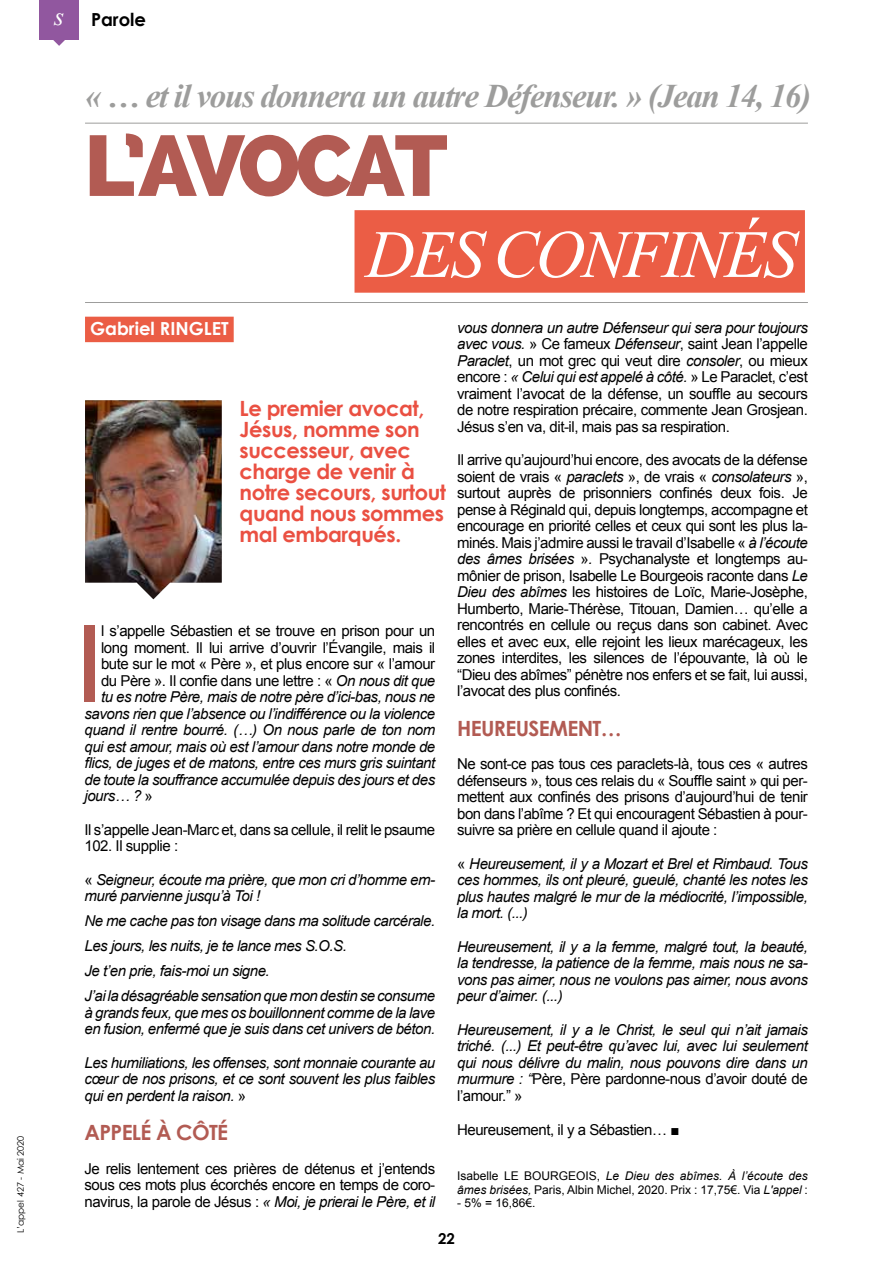
<style>
.page{position:relative;width:893px;height:1263px;background:#fff}
.page>*{position:absolute;margin:0;border:0;box-sizing:border-box;transform-origin:0 0}
.t1{font:107.25px "Arial";color:#b25b53}
.t2{font:800 85.5px "Raleway";letter-spacing:-.075em;color:#b25b53}
.t3{font:italic 67.5px "Times New Roman";letter-spacing:-.04em;color:#fff}
.t4{font:italic 700 33px "Times New Roman";letter-spacing:-.04em;color:#9d9d9c}
.t5{font:700 21px/21px "Century Gothic";letter-spacing:-.02em;color:#ea5042}
.t6{font:700 21px "Century Gothic";letter-spacing:-.03em;color:#b25b53}
.t7{font:700 18px "Century Gothic";color:#fff}
.t8{font:700 18px "Century Gothic";color:#000}
.t9{font:15px/16.5px "Arial";letter-spacing:-.03em;color:#000;text-align:justify}
.t10{font:italic 15px/16.5px "Arial";letter-spacing:-.03em;color:#000;text-align:justify}
.t11{font:700 15px "Century Gothic";color:#000}
.t12{font:12px/13.5px "Arial";color:#000}
.t13{font:9px "Century Gothic";color:#000}
.s1{font-family:"Times New Roman";font-weight:400;font-style:italic;font-size:26.1px;color:#fff}
.s2{font-style:italic}
.s3{font-style:normal}
</style>
<div class="page">
<div style="left:39px;top:0;width:40px;height:39px;background:#91579f"></div>
<svg style="left:53px;top:39px;width:13px;height:7px"></svg>
<hr style="left:85px;top:123px;width:723px;height:1px;background:#9d9d9c">
<hr style="left:85px;top:302px;width:723px;height:1px;background:#9d9d9c">
<div style="left:354px;top:210px;width:451px;height:83px;background:#eb5d45"></div>
<img style="left:85px;top:400px;width:137px;height:199px">
<div style="left:85px;top:317px;width:149px;height:25px;background:#eb5d45"></div>
<p class="t13" style="left:15px;top:1233px;width:99px;rotate:-90deg">L’appel 427 - Mai 2020</p>
<p class="t8" style="left:54px;top:8px;width:94px"><span class="s1">s</span> Parole</p>
<h3 class="t4" style="left:85px;top:78px;width:727px">« … et il vous donnera un autre Défenseur. » (Jean 14, 16)</h3>
<h2 class="t2" style="left:85px;top:116px;width:365px">L’AVOCAT</h2>
<h3 class="t3" style="left:366px;top:217px;width:433px">DES CONFINÉS</h3>
<p class="t7" style="left:90px;top:317px;width:140px">Gabriel RINGLET</p>
<h3 class="t5" style="left:240px;top:397px;width:208px">Le premier avocat,<br>Jésus, nomme son successeur, avec charge de venir à notre secours, surtout quand nous sommes mal embarqués.</h3>
<h1 class="t1" style="left:75px;top:605px;width:31px">I</h1>
<p class="t9" style="left:101px;top:623px;width:336px">l s’appelle Sébastien et se trouve en prison pour un</p>
<p class="t9" style="left:101px;top:639px;width:336px">long moment. Il lui arrive d’ouvrir l’Évangile, mais il</p>
<p class="t9" style="left:101px;top:656px;width:336px">bute sur le mot « Père », et plus encore sur « l’amour</p>
<p class="t9" style="left:101px;top:672px;width:336px">du Père ». Il confie dans une lettre : « <span class="s2">On nous dit que</span></p>
<p class="t10" style="left:101px;top:689px;width:336px">tu es notre Père, mais de notre père d’ici-bas, nous ne</p>
<p class="t10" style="left:85px;top:705px;width:352px">savons rien que l’absence ou l’indifférence ou la violence</p>
<p class="t10" style="left:85px;top:722px;width:352px">quand il rentre bourré. (…) On nous parle de ton nom</p>
<p class="t10" style="left:85px;top:738px;width:352px">qui est amour, mais où est l’amour dans notre monde de</p>
<p class="t10" style="left:85px;top:755px;width:352px">flics, de juges et de matons, entre ces murs gris suintant</p>
<p class="t10" style="left:85px;top:771px;width:352px">de toute la souffrance accumulée depuis des jours et des</p>
<p class="t10" style="left:85px;top:788px;width:70px">jours… ? <span class="s3">»</span></p>
<p class="t9" style="left:85px;top:821px;width:352px">Il s’appelle Jean-Marc et, dans sa cellule, il relit le psaume<br>102. Il supplie :</p>
<p class="t10" style="left:85px;top:871px;width:352px"><span class="s3">«</span> Seigneur, écoute ma prière, que mon cri d’homme em&shy;muré parvienne jusqu’à Toi !</p>
<p class="t10" style="left:85px;top:908px;width:352px;line-height:25px;text-align:left">Ne me cache pas ton visage dans ma solitude carcérale.<br>Les jours, les nuits, je te lance mes S.O.S.<br>Je t’en prie, fais-moi un signe.<br>J’ai la désagréable sensation que mon destin se consume</p>
<p class="t10" style="left:85px;top:1004px;width:352px">à grands feux, que mes os bouillonnent comme de la lave en fusion, enfermé que je suis dans cet univers de béton.</p>
<p class="t10" style="left:85px;top:1054px;width:352px">Les humiliations, les offenses, sont monnaie courante au cœur de nos prisons, et ce sont souvent les plus faibles qui en perdent la raison. <span class="s3">»</span></p>
<h3 class="t6" style="left:85px;top:1119px;width:145px">APPELÉ À CÔTÉ</h3>
<p class="t9" style="left:85px;top:1160px;width:352px">Je relis lentement ces prières de détenus et j’entends sous ces mots plus écorchés encore en temps de coro&shy;navirus, la parole de Jésus : <span class="s2">« Moi, je prierai le Père, et il</span></p>
<p class="t9" style="left:457px;top:319px;width:352px"><span class="s2">vous donnera un autre Défenseur qui sera pour toujours avec vous.</span> » Ce fameux <span class="s2">Défenseur</span>, saint Jean l’appelle <span class="s2">Paraclet</span>, un mot grec qui veut dire <span class="s2">consoler</span>, ou mieux encore : <span class="s2">« Celui qui est appelé à côté.</span> » Le Paraclet, c’est vraiment l’avocat de la défense, un souffle au secours de notre respiration précaire, commente Jean Grosjean.<br>Jésus s’en va, dit-il, mais pas sa respiration.</p>
<p class="t9" style="left:457px;top:452px;width:352px">Il arrive qu’aujourd’hui encore, des avocats de la défense soient de vrais « <span class="s2">paraclets</span> », de vrais « <span class="s2">consolateurs</span> », surtout auprès de prisonniers confinés deux fois. Je pense à Réginald qui, depuis longtemps, accompagne et encourage en priorité celles et ceux qui sont les plus la&shy;minés. Mais j’admire aussi le travail d’Isabelle « <span class="s2">à l’écoute des âmes brisées</span> »<span class="s2">.</span> Psychanalyste et longtemps au&shy;mônier de prison, Isabelle Le Bourgeois raconte dans <span class="s2">Le Dieu des abîmes</span> les histoires de Loïc, Marie-Josèphe, Humberto, Marie-Thérèse, Titouan, Damien… qu’elle a rencontrés en cellule ou reçus dans son cabinet. Avec elles et avec eux, elle rejoint les lieux marécageux, les zones interdites, les silences de l’épouvante, là où le “Dieu des abîmes” pénètre nos enfers et se fait, lui aussi, l’avocat des plus confinés.</p>
<h3 class="t6" style="left:457px;top:715px;width:166px">HEUREUSEMENT…</h3>
<p class="t9" style="left:457px;top:756px;width:352px">Ne sont-ce pas tous ces paraclets-là, tous ces « autres défenseurs », tous ces relais du « Souffle saint » qui per&shy;mettent aux confinés des prisons d’aujourd’hui de tenir bon dans l’abîme ? Et qui encouragent Sébastien à pour&shy;suivre sa prière en cellule quand il ajoute :</p>
<p class="t10" style="left:457px;top:855px;width:352px"><span class="s3">«</span> Heureusement, il y a Mozart et Brel et Rimbaud. Tous ces hommes, ils ont pleuré, gueulé, chanté les notes les plus hautes malgré le mur de la médiocrité, l’impossible, la mort. (...)</p>
<p class="t10" style="left:457px;top:938px;width:352px">Heureusement, il y a la femme, malgré tout, la beauté, la tendresse, la patience de la femme, mais nous ne sa&shy;vons pas aimer, nous ne voulons pas aimer, nous avons peur d’aimer. (...)</p>
<p class="t10" style="left:457px;top:1021px;width:352px">Heureusement, il y a le Christ, le seul qui n’ait jamais triché. (...) Et peut-être qu’avec lui, avec lui seulement qui nous délivre du malin, nous pouvons dire dans un murmure : “<span class="s3">Père, Père pardonne-nous d’avoir douté de l’amour.” »</span></p>
<p class="t9" style="left:457px;top:1121px;width:224px">Heureusement, il y a Sébastien… ■</p>
<p class="t12" style="left:457px;top:1169px;width:352px">Isabelle LE BOURGEOIS, <span class="s2">Le Dieu des abîmes. À l’écoute des âmes brisées,</span> Paris, Albin Michel, 2020. Prix : 17,75€. Via <span class="s2">L'appel</span> :</p>
<p class="t12" style="left:457px;top:1196px;width:80px">- 5% = 16,86€.</p>
<p class="t11" style="left:438px;top:1229px;width:18px">22</p>
</div>
